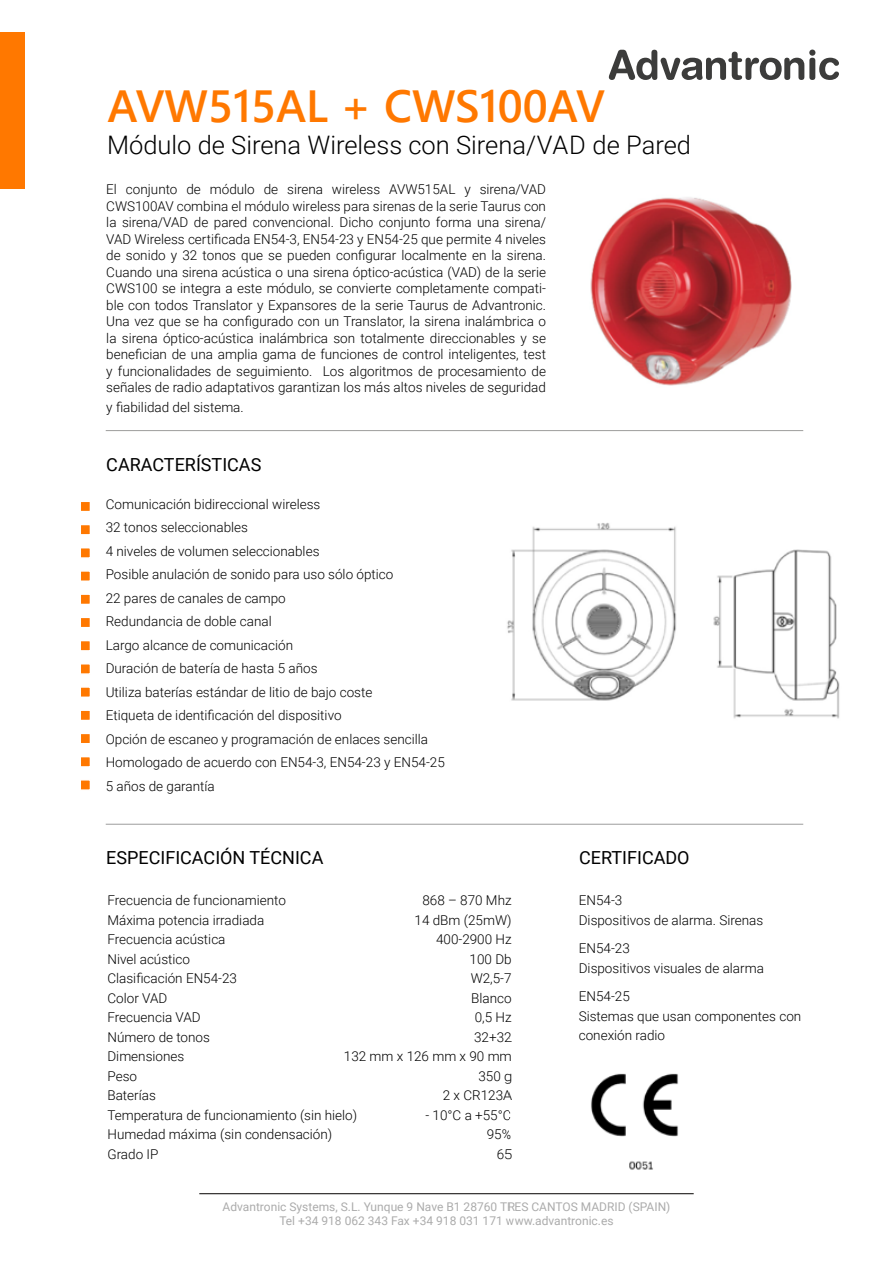
<style>
.page{position:relative;width:893px;height:1263px;background:#fff}
.page>*{position:absolute;margin:0;border:0;box-sizing:border-box;transform-origin:0 0}
.t1{font:700 45px "Yu Gothic UI";color:#ff7800}
.t2{font:300 25.5px "Roboto";color:#000}
.t3{font:18px "Roboto";color:#000}
.t4{font:300 13.5px/19.5px "Roboto";color:#000}
.t5{font:12px/14.4px "Roboto";color:#878787;text-align:center}
</style>
<div class="page">
<div style="left:0;top:32px;width:24px;height:157px;background:#ff7800"></div>
<svg style="left:609px;top:50px;width:230px;height:30px"></svg>
<hr style="left:199px;top:1193px;width:495px;height:1px;background:#040200">
<img style="left:590px;top:197px;width:202px;height:189px">
<img style="left:507px;top:523px;width:333px;height:196px">
<div style="left:80px;top:500px;width:11px;height:12px;background:#ff7800;border:2px solid #fff"></div>
<div style="left:80px;top:524px;width:11px;height:12px;background:#ff7800;border:2px solid #fff"></div>
<div style="left:80px;top:547px;width:11px;height:12px;background:#ff7800;border:2px solid #fff"></div>
<div style="left:80px;top:663px;width:11px;height:12px;background:#ff7800;border:2px solid #fff"></div>
<div style="left:80px;top:756px;width:11px;height:12px;background:#ff7800;border:2px solid #fff"></div>
<div style="left:80px;top:570px;width:11px;height:12px;background:#ff7800;border:2px solid #fff"></div>
<div style="left:80px;top:686px;width:11px;height:12px;background:#ff7800;border:2px solid #fff"></div>
<div style="left:80px;top:779px;width:11px;height:12px;background:#ff7800;border:2px solid #fff"></div>
<div style="left:80px;top:617px;width:11px;height:11px;background:#ff7800;border:2px solid #fff"></div>
<div style="left:80px;top:640px;width:11px;height:12px;background:#ff7800;border:2px solid #fff"></div>
<div style="left:80px;top:733px;width:11px;height:11px;background:#ff7800;border:2px solid #fff"></div>
<div style="left:80px;top:593px;width:11px;height:12px;background:#ff7800;border:2px solid #fff"></div>
<div style="left:80px;top:709px;width:11px;height:12px;background:#ff7800;border:2px solid #fff"></div>
<hr style="left:106px;top:430px;width:697px;height:1px;background:#9d9d9c">
<hr style="left:106px;top:824px;width:697px;height:1px;background:#9d9d9c">
<img style="left:509px;top:1073px;width:185px;height:122px">
<h1 class="t1" style="left:107px;top:80px;width:499px">AVW515AL + CWS100AV</h1>
<h2 class="t2" style="left:107px;top:127px;width:585px">Módulo de Sirena Wireless con Sirena/VAD de Pared</h2>
<p class="t4" style="left:106px;top:181px;width:441px;line-height:16.5px;text-align:justify">El conjunto de módulo de sirena wireless AVW515AL y sirena/VAD CWS100AV combina el módulo wireless para sirenas de la serie Taurus con la sirena/VAD de pared convencional. Dicho conjunto forma una sirena/ VAD Wireless certificada EN54-3, EN54-23 y EN54-25 que permite 4 niveles de sonido y 32 tonos que se pueden configurar localmente en la sirena.<br>Cuando una sirena acústica o una sirena óptico-acústica (VAD) de la serie CWS100 se integra a este módulo, se convierte completamente compati&shy;ble con todos Translator y Expansores de la serie Taurus de Advantronic.<br>Una vez que se ha configurado con un Translator, la sirena inalámbrica o la sirena óptico-acústica inalámbrica son totalmente direccionables y se benefician de una amplia gama de funciones de control inteligentes, test y funcionalidades de seguimiento. Los algoritmos de procesamiento de señales de radio adaptativos garantizan los más altos niveles de seguridad</p>
<p class="t4" style="left:106px;top:397px;width:139px">y fiabilidad del sistema.</p>
<h3 class="t3" style="left:106px;top:452px;width:157px">CARACTERÍSTICAS</h3>
<p class="t4" style="left:106px;top:492px;width:341px;line-height:23.5px">Comunicación bidireccional wireless<br>32 tonos seleccionables<br>4 niveles de volumen seleccionables<br>Posible anulación de sonido para uso sólo óptico<br>22 pares de canales de campo<br>Redundancia de doble canal<br>Largo alcance de comunicación<br>Duración de batería de hasta 5 años<br>Utiliza baterías estándar de litio de bajo coste<br>Etiqueta de identificación del dispositivo<br>Opción de escaneo y programación de enlaces sencilla Homologado de acuerdo con EN54-3, EN54-23 y EN54-25<br>5 años de garantía</p>
<h3 class="t3" style="left:106px;top:845px;width:219px">ESPECIFICACIÓN TÉCNICA</h3>
<h3 class="t3" style="left:579px;top:845px;width:112px">CERTIFICADO</h3>
<p class="t4" style="left:107px;top:890px;width:251px">Frecuencia de funcionamiento<br>Máxima potencia irradiada<br>Frecuencia acústica<br>Nivel acústico<br>Clasificación EN54-23<br>Color VAD<br>Frecuencia VAD<br>Número de tonos<br>Dimensiones<br>Peso<br>Baterías<br>Temperatura de funcionamiento (sin hielo)<br>Humedad máxima (sin condensación)<br>Grado IP</p>
<p class="t4" style="left:344px;top:890px;width:169px;text-align:right">868 – 870 Mhz<br>14 dBm (25mW)<br>400-2900 Hz<br>100 Db<br>W2,5-7<br>Blanco<br>0,5 Hz<br>32+32<br>132 mm x 126 mm x 90 mm<br>350 g<br>2 x CR123A</p>
<p class="t4" style="left:425px;top:1105px;width:88px;text-align:right">- 10°C a +55°C<br>95%<br>65</p>
<p class="t4" style="left:579px;top:890px;width:186px">EN54-3<br>Dispositivos de alarma. Sirenas</p>
<p class="t4" style="left:579px;top:938px;width:187px">EN54-23<br>Dispositivos visuales de alarma</p>
<p class="t4" style="left:579px;top:986px;width:224px">EN54-25<br>Sistemas que usan componentes con conexión radio</p>
<p class="t5" style="left:223px;top:1199px;width:449px">Advantronic Systems, S.L. Yunque 9 Nave B1 28760 TRES CANTOS MADRID (SPAIN)<br>Tel +34 918 062 343 Fax +34 918 031 171 www.advantronic.es</p>
</div>
